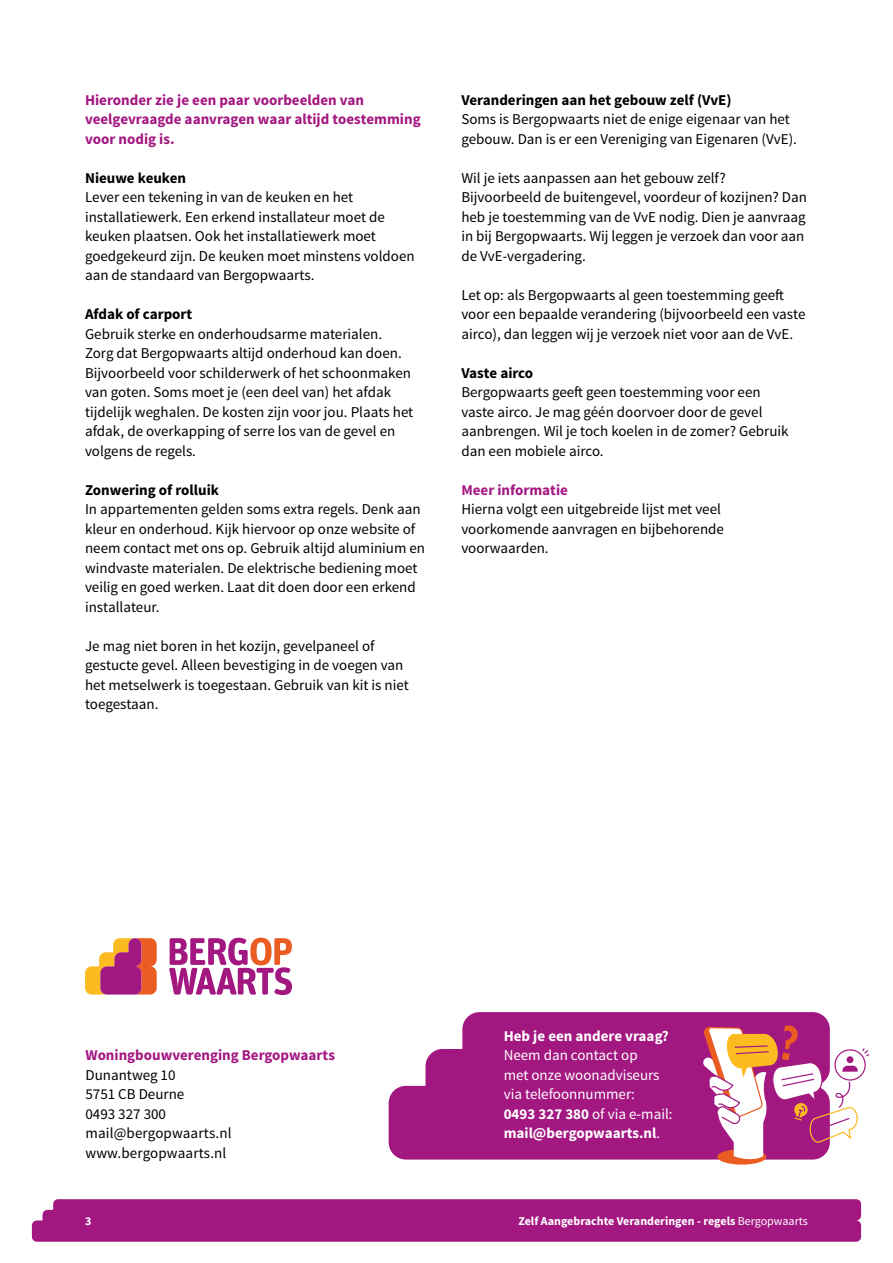
<style>
.page{position:relative;width:893px;height:1263px;background:#fff}
.page>*{position:absolute;margin:0;border:0;box-sizing:border-box;transform-origin:0 0}
.Bodytekst{font:15px/19.5px "Source Sans Pro";color:#000}
.Bodytekst_inleiding{font:700 15px/19.5px "Source Sans Pro";color:#a31781}
.t1{font:15px/19.5px "Source Sans Pro";color:#fff}
.Bodytekst_inleiding-2{font:700 15px "Source Sans Pro";color:#000}
.Kop_3{font:700 15px "Source Sans Pro";color:#a31781}
.t2{font:700 15px "Source Sans Pro";color:#fff}
.t3{font:700 12px "Source Sans Pro";color:#fff}
.s1{font-weight:700}
.s2{font-weight:400}
</style>
<div class="page">
<div style="left:32px;top:1199px;width:829px;height:43px;background:#a31781"></div>
<svg style="left:169px;top:938px;width:123px;height:57px"></svg>
<svg style="left:85px;top:938px;width:72px;height:56px"></svg>
<svg style="left:389px;top:1012px;width:441px;height:147px;background:#aa2a8b"></svg>
<div style="left:717px;top:1149px;width:49px;height:15px;background:#eb5c22;border-radius:50%"></div>
<svg style="left:697px;top:1025px;width:173px;height:136px"></svg>
<div style="left:847px;top:1056px;width:6px;height:7px;background:#a31781;border-radius:50%"></div>
<p class="Bodytekst_inleiding" style="left:85px;top:90px;width:337px">Hieronder zie je een paar voorbeelden van veelgevraagde aanvragen waar altijd toestemming voor nodig is.</p>
<p class="Bodytekst_inleiding-2" style="left:85px;top:168px;width:103px">Nieuwe keuken</p>
<p class="Bodytekst" style="left:85px;top:188px;width:331px">Lever een tekening in van de keuken en het installatiewerk. Een erkend installateur moet de keuken plaatsen. Ook het installatiewerk moet goedgekeurd zijn. De keuken moet minstens voldoen aan de standaard van Bergopwaarts.</p>
<p class="Bodytekst_inleiding-2" style="left:85px;top:304px;width:109px">Afdak of carport</p>
<p class="Bodytekst" style="left:85px;top:324px;width:330px">Gebruik sterke en onderhoudsarme materialen.<br>Zorg dat Bergopwaarts altijd onderhoud kan doen.<br>Bijvoorbeeld voor schilderwerk of het schoonmaken van goten. Soms moet je (een deel van) het afdak tijdelijk weghalen. De kosten zijn voor jou. Plaats het afdak, de overkapping of serre los van de gevel en volgens de regels.</p>
<p class="Bodytekst_inleiding-2" style="left:85px;top:480px;width:136px">Zonwering of rolluik</p>
<p class="Bodytekst" style="left:85px;top:500px;width:342px">In appartementen gelden soms extra regels. Denk aan kleur en onderhoud. Kijk hiervoor op onze website of neem contact met ons op. Gebruik altijd aluminium en windvaste materialen. De elektrische bediening moet veilig en goed werken. Laat dit doen door een erkend installateur.</p>
<p class="Bodytekst" style="left:85px;top:636px;width:325px">Je mag niet boren in het kozijn, gevelpaneel of gestucte gevel. Alleen bevestiging in de voegen van het metselwerk is toegestaan. Gebruik van kit is niet toegestaan.</p>
<p class="Bodytekst_inleiding-2" style="left:461px;top:90px;width:272px">Veranderingen aan het gebouw zelf (VvE)</p>
<p class="Bodytekst" style="left:461px;top:110px;width:337px">Soms is Bergopwaarts niet de enige eigenaar van het gebouw. Dan is er een Vereniging van Eigenaren (VvE).</p>
<p class="Bodytekst" style="left:461px;top:168px;width:347px">Wil je iets aanpassen aan het gebouw zelf?<br>Bijvoorbeeld de buitengevel, voordeur of kozijnen? Dan heb je toestemming van de VvE nodig. Dien je aanvraag in bij Bergopwaarts. Wij leggen je verzoek dan voor aan de VvE-vergadering.</p>
<p class="Bodytekst" style="left:461px;top:285px;width:346px">Let op: als Bergopwaarts al geen toestemming geeft voor een bepaalde verandering (bijvoorbeeld een vaste airco), dan leggen wij je verzoek niet voor aan de VvE.</p>
<p class="Bodytekst_inleiding-2" style="left:461px;top:363px;width:73px">Vaste airco</p>
<p class="Bodytekst" style="left:461px;top:383px;width:329px">Bergopwaarts geeft geen toestemming voor een vaste airco. Je mag géén doorvoer door de gevel aanbrengen. Wil je toch koelen in de zomer? Gebruik dan een mobiele airco.</p>
<p class="Bodytekst_inleiding" style="left:461px;top:480px;width:108px">Meer informatie</p>
<p class="Bodytekst" style="left:461px;top:500px;width:264px">Hierna volgt een uitgebreide lijst met veel voorkomende aanvragen en bijbehorende voorwaarden.</p>
<p class="Kop_3" style="left:85px;top:1045px;width:251px">Woningbouwverenging Bergopwaarts</p>
<p class="Bodytekst" style="left:85px;top:1065px;width:92px">Dunantweg 10</p>
<p class="Bodytekst" style="left:85px;top:1085px;width:100px">5751 CB Deurne</p>
<p class="Bodytekst" style="left:85px;top:1104px;width:82px">0493 327 300</p>
<p class="Bodytekst" style="left:85px;top:1124px;width:148px">mail@bergopwaarts.nl</p>
<p class="Bodytekst" style="left:85px;top:1143px;width:143px">www.bergopwaarts.nl</p>
<p class="t2" style="left:504px;top:1026px;width:167px">Heb je een andere vraag?</p>
<p class="t1" style="left:504px;top:1046px;width:170px">Neem dan contact op<br>met onze woonadviseurs via telefoonnummer:<br><span class="s1">0493 327 380</span> of via e-mail: <span class="s1">mail@bergopwaarts.nl</span>.</p>
<p class="t3" style="left:85px;top:1213px;width:8px">3</p>
<p class="t3" style="left:518px;top:1213px;width:291px">Zelf Aangebrachte Veranderingen - regels <span class="s2">Bergopwaarts</span></p>
</div>
